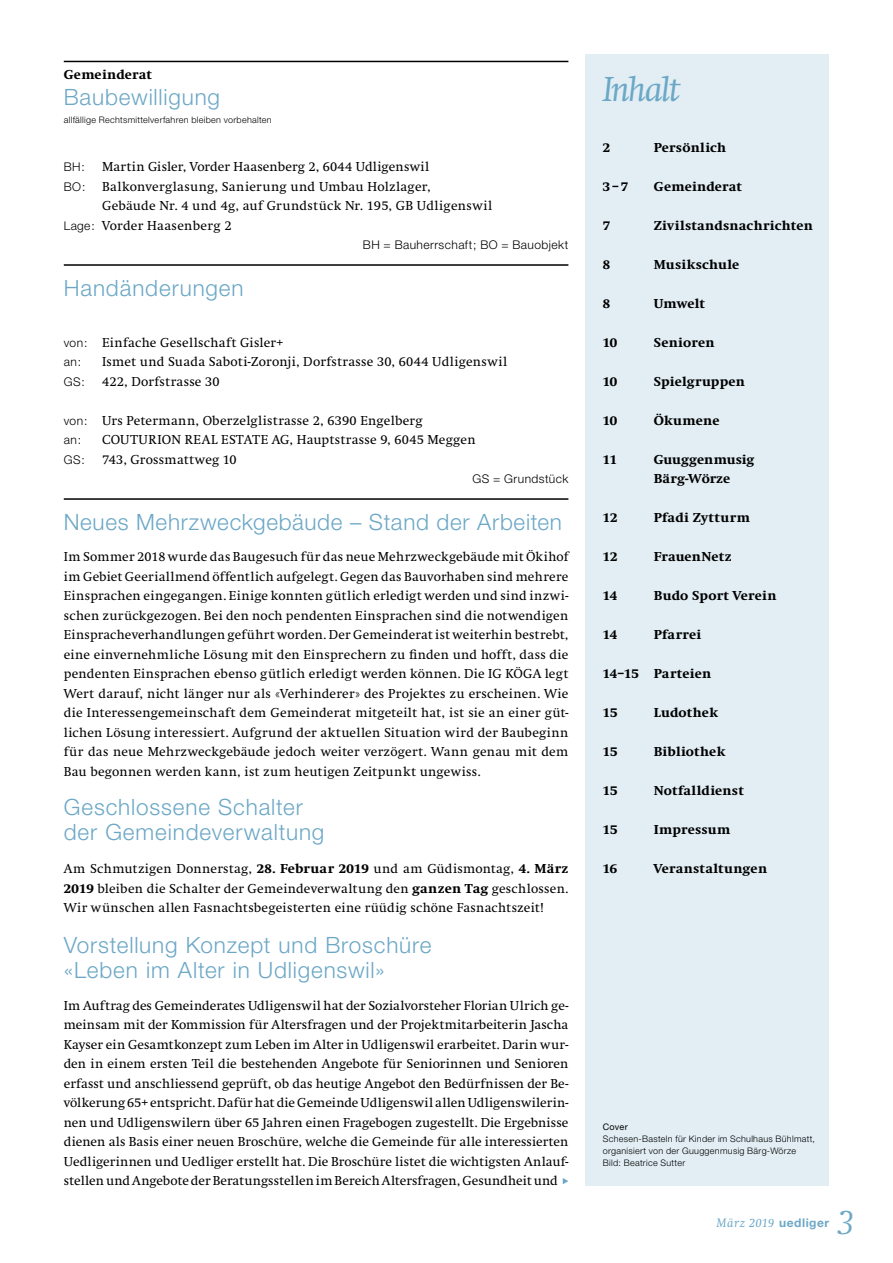
<style>
.page{position:relative;width:893px;height:1263px;background:#fff}
.page>*{position:absolute;margin:0;border:0;box-sizing:border-box;transform-origin:0 0}
.t1{font:italic 36px "Swift";letter-spacing:-.05em;color:#6ca8c6}
.t2{font:italic 300 36px "Swift";color:#6ca8c6}
.t3{font:300 22.5px/25.5px "Helvetica Neue";letter-spacing:.035em;color:#6ca8c6}
.t4{font:13.5px/19.5px "Swift";letter-spacing:.015em;color:#000;text-align:justify}
.t5{font:800 13.5px/19.5px "Swift";letter-spacing:.015em;color:#000}
.t6{font:800 13.5px "Swift";letter-spacing:.035em;color:#000}
.t7{font:italic 12.75px "Swift";letter-spacing:.045em;color:#6ca8c6}
.t8{font:300 12px "Helvetica Neue";letter-spacing:.035em;color:#000}
.t9{font:300 9px/12px "Helvetica Neue";letter-spacing:.035em;color:#000}
.t10{font:9px "Helvetica Neue";letter-spacing:.025em;color:#000}
.s1{font-family:"Helvetica Neue";font-weight:300;font-size:12px}
.s2{font-weight:800}
.s3{font-family:"Helvetica Neue";font-weight:700;font-style:normal;font-size:12px}
</style>
<div class="page">
<div style="left:585px;top:54px;width:244px;height:1131px;background:#e2eef4"></div>
<hr style="left:64px;top:61px;width:504px;height:1px;background:#000">
<hr style="left:64px;top:264px;width:504px;height:2px;background:#000">
<hr style="left:64px;top:498px;width:504px;height:2px;background:#000">
<svg style="left:562px;top:1178px;width:6px;height:6px"></svg>
<p class="t5" style="left:64px;top:65px;width:90px">Gemeinderat</p>
<h2 class="t3" style="left:64px;top:83px;width:158px">Baubewilligung</h2>
<p class="t9" style="left:64px;top:113px;width:210px">allfällige Rechtsmittelverfahren bleiben vorbehalten</p>
<p class="t8" style="left:64px;top:159px;width:23px">BH:</p>
<p class="t4" style="left:102px;top:157px;width:329px">Martin Gisler, Vorder Haasenberg 2, 6044 Udligenswil</p>
<p class="t4" style="left:64px;top:177px;width:368px"><span class="s1">BO:</span> Balkonverglasung, Sanierung und Umbau Holzlager,</p>
<p class="t4" style="left:102px;top:196px;width:392px">Gebäude Nr. 4 und 4g, auf Grundstück Nr. 195, GB Udligenswil</p>
<p class="t4" style="left:64px;top:216px;width:169px"><span class="s1">Lage:</span> Vorder Haasenberg 2</p>
<p class="t8" style="left:363px;top:237px;width:207px">BH = Bauherrschaft; BO = Bauobjekt</p>
<h2 class="t3" style="left:64px;top:274px;width:181px">Handänderungen</h2>
<p class="t4" style="left:64px;top:333px;width:221px"><span class="s1">von:</span> Einfache Gesellschaft Gisler+</p>
<p class="t8" style="left:64px;top:354px;width:19px">an:</p>
<p class="t4" style="left:102px;top:352px;width:407px">Ismet und Suada Saboti-Zoronji, Dorfstrasse 30, 6044 Udligenswil</p>
<p class="t8" style="left:64px;top:374px;width:23px">GS:</p>
<p class="t4" style="left:102px;top:372px;width:119px">422, Dorfstrasse 30</p>
<p class="t4" style="left:64px;top:411px;width:360px"><span class="s1">von:</span> Urs Petermann, Oberzelglistrasse 2, 6390 Engelberg</p>
<p class="t8" style="left:64px;top:432px;width:19px">an:</p>
<p class="t4" style="left:102px;top:430px;width:375px">COUTURION REAL ESTATE AG, Hauptstrasse 9, 6045 Meggen</p>
<p class="t8" style="left:64px;top:452px;width:23px">GS:</p>
<p class="t4" style="left:102px;top:450px;width:136px">743, Grossmattweg 10</p>
<p class="t8" style="left:473px;top:471px;width:97px">GS = Grundstück</p>
<h2 class="t3" style="left:64px;top:508px;width:500px">Neues Mehrzweckgebäude – Stand der Arbeiten</h2>
<p class="t4" style="left:64px;top:547px;width:506px">Im Sommer 2018 wurde das Baugesuch für das neue Mehrzweckgebäude mit Ökihof im Gebiet Geeriallmend öffentlich aufgelegt. Gegen das Bauvorhaben sind mehrere Einsprachen eingegangen. Einige konnten gütlich erledigt werden und sind inzwi&shy;schen zurückgezogen. Bei den noch pendenten Einsprachen sind die notwendigen Einspracheverhandlungen geführt worden. Der Gemeinderat ist weiterhin bestrebt, eine einvernehmliche Lösung mit den Einsprechern zu finden und hofft, dass die pendenten Einsprachen ebenso gütlich erledigt werden können. Die IG KÖGA legt Wert darauf, nicht länger nur als «Verhinderer» des Projektes zu erscheinen. Wie die Interessengemeinschaft dem Gemeinderat mitgeteilt hat, ist sie an einer güt&shy;lichen Lösung interessiert. Aufgrund der aktuellen Situation wird der Baubeginn für das neue Mehrzweckgebäude jedoch weiter verzögert. Wann genau mit dem Bau begonnen werden kann, ist zum heutigen Zeitpunkt ungewiss.</p>
<h2 class="t3" style="left:64px;top:793px;width:262px">Geschlossene Schalter der Gemeindeverwaltung</h2>
<p class="t4" style="left:64px;top:859px;width:506px">Am Schmutzigen Donnerstag, <span class="s2">28. Februar 2019</span> und am Güdismontag, <span class="s2">4. März 2019</span> bleiben die Schalter der Gemeindeverwaltung den <span class="s2">ganzen Tag</span> geschlossen.<br>Wir wünschen allen Fasnachtsbegeisterten eine rüüdig schöne Fasnachtszeit!</p>
<h2 class="t3" style="left:64px;top:931px;width:369px">Vorstellung Konzept und Broschüre «Leben im Alter in Udligenswil»</h2>
<p class="t4" style="left:64px;top:996px;width:506px">Im Auftrag des Gemeinderates Udligenswil hat der Sozialvorsteher Florian Ulrich ge&shy;meinsam mit der Kommission für Altersfragen und der Projektmitarbeiterin Jascha Kayser ein Gesamtkonzept zum Leben im Alter in Udligenswil erarbeitet. Darin wur&shy;den in einem ersten Teil die bestehenden Angebote für Seniorinnen und Senioren erfasst und anschliessend geprüft, ob das heutige Angebot den Bedürfnissen der Be&shy;völkerung 65+ entspricht. Dafür hat die Gemeinde Udligenswil allen Udligenswilerin&shy;nen und Udligenswilern über 65 Jahren einen Fragebogen zugestellt. Die Ergebnisse dienen als Basis einer neuen Broschüre, welche die Gemeinde für alle interessierten Uedligerinnen und Uedliger erstellt hat. Die Broschüre listet die wichtigsten Anlauf&shy;stellen und Angebote der Beratungsstellen im Bereich Altersfragen, Gesundheit und</p>
<h1 class="t1" style="left:603px;top:69px;width:79px">Inhalt</h1>
<p class="t5" style="left:603px;top:137px;width:9px">2</p>
<p class="t5" style="left:654px;top:137px;width:74px">Persönlich</p>
<p class="t5" style="left:603px;top:176px;width:27px">3–7</p>
<p class="t5" style="left:654px;top:176px;width:90px">Gemeinderat</p>
<p class="t5" style="left:603px;top:215px;width:9px">7</p>
<p class="t5" style="left:654px;top:215px;width:160px">Zivilstandsnachrichten</p>
<p class="t5" style="left:603px;top:254px;width:9px">8</p>
<p class="t5" style="left:654px;top:254px;width:87px">Musikschule</p>
<p class="t5" style="left:603px;top:293px;width:9px">8</p>
<p class="t5" style="left:654px;top:293px;width:53px">Umwelt</p>
<p class="t5" style="left:603px;top:332px;width:16px">10</p>
<p class="t5" style="left:654px;top:332px;width:62px">Senioren</p>
<p class="t5" style="left:603px;top:371px;width:16px">10</p>
<p class="t5" style="left:654px;top:371px;width:93px">Spielgruppen</p>
<p class="t5" style="left:603px;top:410px;width:16px">10</p>
<p class="t5" style="left:654px;top:410px;width:67px">Ökumene</p>
<p class="t5" style="left:603px;top:449px;width:16px">11</p>
<p class="t5" style="left:654px;top:449px;width:102px">Guuggenmusig<br>Bärg-Wörze</p>
<p class="t5" style="left:603px;top:508px;width:16px">12</p>
<p class="t6" style="left:654px;top:510px;width:98px">Pfadi Zytturm</p>
<p class="t5" style="left:603px;top:547px;width:16px">12</p>
<p class="t5" style="left:654px;top:547px;width:79px">FrauenNetz</p>
<p class="t5" style="left:603px;top:586px;width:16px">14</p>
<p class="t5" style="left:654px;top:586px;width:124px">Budo Sport Verein</p>
<p class="t5" style="left:603px;top:625px;width:16px">14</p>
<p class="t6" style="left:654px;top:627px;width:49px">Pfarrei</p>
<p class="t5" style="left:603px;top:664px;width:110px">14–15 Parteien</p>
<p class="t5" style="left:603px;top:703px;width:16px">15</p>
<p class="t5" style="left:654px;top:703px;width:66px">Ludothek</p>
<p class="t5" style="left:603px;top:742px;width:16px">15</p>
<p class="t5" style="left:654px;top:742px;width:73px">Bibliothek</p>
<p class="t5" style="left:603px;top:781px;width:16px">15</p>
<p class="t5" style="left:654px;top:781px;width:92px">Notfalldienst</p>
<p class="t5" style="left:603px;top:820px;width:16px">15</p>
<p class="t5" style="left:654px;top:820px;width:78px">Impressum</p>
<p class="t5" style="left:603px;top:859px;width:16px">16</p>
<p class="t5" style="left:654px;top:859px;width:115px">Veranstaltungen</p>
<p class="t10" style="left:603px;top:1121px;width:26px">Cover</p>
<p class="t9" style="left:603px;top:1132px;width:214px">Schesen-Basteln für Kinder im Schulhaus Bühlmatt, organisiert von der Guuggenmusig Bärg-Wörze<br>Bild: Beatrice Sutter</p>
<p class="t7" style="left:717px;top:1216px;width:114px">März 2019 <span class="s3">uedliger</span></p>
<h1 class="t2" style="left:838px;top:1202px;width:18px">3</h1>
</div>
